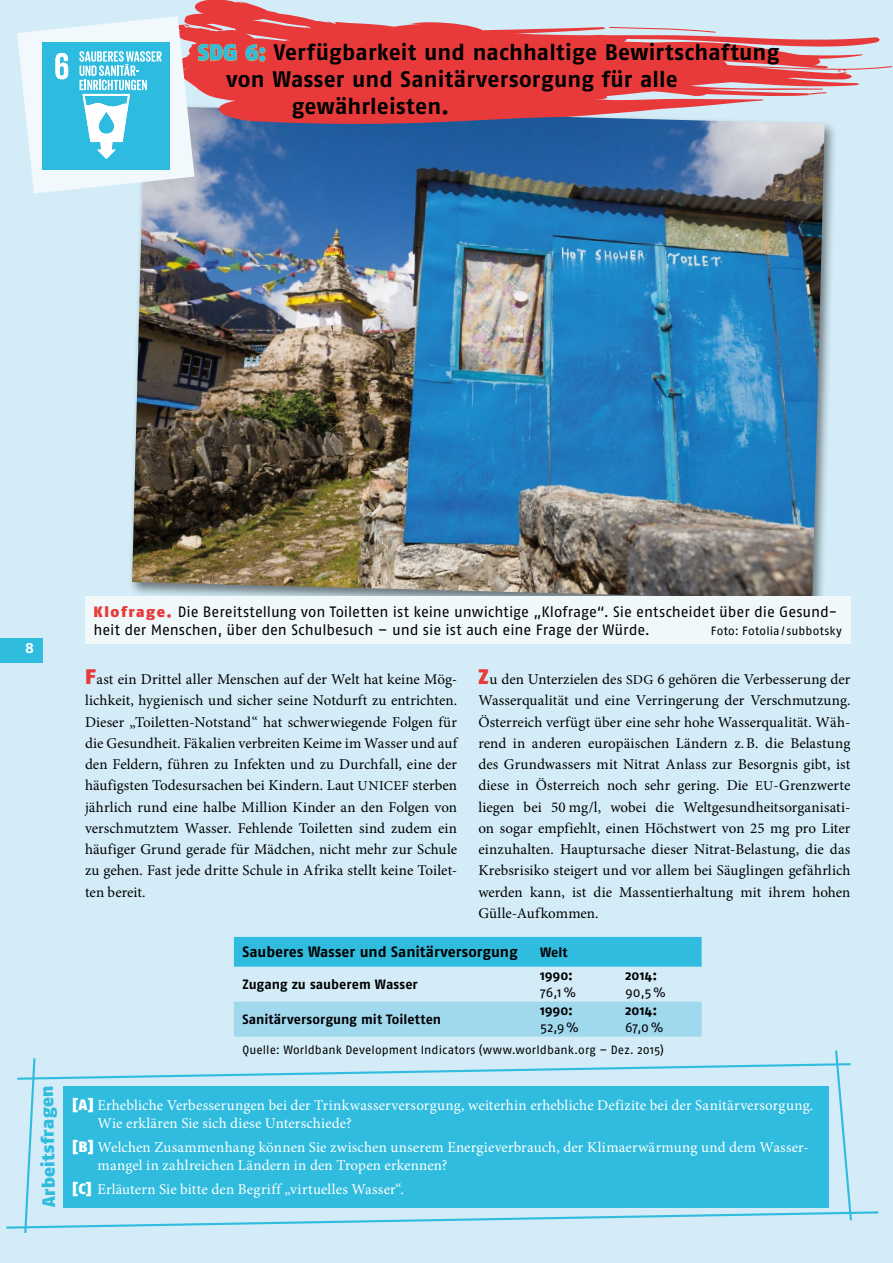
<style>
.page{position:relative;width:893px;height:1263px;background:#d3ecf7}
.page>*{position:absolute;margin:0;border:0;box-sizing:border-box;transform-origin:0 0}
.t1{font:700 22.5px "Fago No";letter-spacing:.01em;color:#000}
.t2{font:900 18px "Fago No";color:#30bcdf}
.t3{font:15px/21.3px "Minion Pro";color:#000;text-align:justify}
.t4{font:15px/18px "Minion Pro";letter-spacing:.01em;color:#fff}
.t5{font:15px/18px "Fago No";letter-spacing:-.005em;color:#000}
.t6{font:700 15px "Fago No";color:#000}
.t7{font:700 15px "Fago No";color:#fff}
.t8{font:700 13.5px "Fago No";color:#000}
.t9{font:13.5px "Fago No";letter-spacing:.01em;color:#000}
.t10{font:12px "Fago No";letter-spacing:.01em;color:#000}
.s1{font-weight:900;color:#30bcdf}
.s2{font-weight:900;color:#e83a3a}
.s3{font-family:"Fago No";font-weight:900;font-size:21px;color:#e83a3a}
.s4{font-size:13.5px}
.s5{font-family:"Fago No";font-weight:900}
</style>
<div class="page">
<div style="left:0;top:638px;width:43px;height:25px;background:#30bcdf"></div>
<svg style="left:6px;top:1050px;width:873px;height:183px"></svg>
<div style="left:127px;top:102px;width:711px;height:512px;background:#000;opacity:.5"></div>
<img style="left:132px;top:124px;width:693px;height:473px">
<div style="left:234px;top:937px;width:468px;height:30px;background:#30bcdf"></div>
<div style="left:234px;top:1002px;width:468px;height:34px;background:#a0d8ee"></div>
<div style="left:64px;top:1086px;width:765px;height:121px;background:#30bcdf"></div>
<svg style="left:281px;top:13px;width:611px;height:111px;fill:#e83a3a"></svg>
<div style="left:85px;top:597px;width:765px;height:47px;background:#f0f8fa"></div>
<svg style="left:17px;top:0;width:264px;height:193px"></svg>
<h1 class="t1" style="left:198px;top:39px;width:583px"><span class="s1">SDG 6:</span> Verfügbarkeit und nachhaltige Bewirtschaftung</h1>
<h1 class="t1" style="left:227px;top:66px;width:453px">von Wasser und Sanitärversorgung für alle</h1>
<h1 class="t1" style="left:291px;top:93px;width:159px">gewährleisten.</h1>
<p class="t7" style="left:25px;top:639px;width:10px">8</p>
<p class="t2" style="left:38px;top:1208px;width:124px;rotate:-91deg">Arbeitsfragen</p>
<p class="t5" style="left:94px;top:603px;width:745px"><span class="s2">Klofrage.</span> Die Bereitstellung von Toiletten ist keine unwichtige „Klofrage“. Sie entscheidet über die Gesund&shy;heit der Menschen, über den Schulbesuch – und sie ist auch eine Frage der Würde.</p>
<p class="t10" style="left:711px;top:624px;width:133px">Foto: Fotolia/subbotsky</p>
<p class="t3" style="left:85px;top:669px;width:374px"><span class="s3">F</span>ast ein Drittel aller Menschen auf der Welt hat keine Mög&shy;lichkeit, hygienisch und sicher seine Notdurft zu entrichten.<br>Dieser „Toiletten-Notstand“ hat schwerwiegende Folgen für die Gesundheit. Fäkalien verbreiten Keime im Wasser und auf den Feldern, führen zu Infekten und zu Durchfall, eine der häufigsten Todesursachen bei Kindern. Laut <span class="s4">UNICEF</span> sterben jährlich rund eine halbe Million Kinder an den Folgen von verschmutztem Wasser. Fehlende Toiletten sind zudem ein häufiger Grund gerade für Mädchen, nicht mehr zur Schule zu gehen. Fast jede dritte Schule in Afrika stellt keine Toilet&shy;ten bereit.</p>
<p class="t3" style="left:478px;top:669px;width:374px"><span class="s3">Z</span>u den Unterzielen des <span class="s4">SDG</span> 6 gehören die Verbesserung der Wasserqualität und eine Verringerung der Verschmutzung.<br>Österreich verfügt über eine sehr hohe Wasserqualität. Wäh&shy;rend in anderen europäischen Ländern z.B. die Belastung des Grundwassers mit Nitrat Anlass zur Besorgnis gibt, ist diese in Österreich noch sehr gering. Die <span class="s4">EU</span>-Grenzwerte liegen bei 50 mg/l, wobei die Weltgesundheitsorganisati&shy;on sogar empfiehlt, einen Höchstwert von 25 mg pro Liter einzuhalten. Hauptursache dieser Nitrat-Belastung, die das Krebsrisiko steigert und vor allem bei Säuglingen gefährlich werden kann, ist die Massentierhaltung mit ihrem hohen Gülle-Aufkommen.</p>
<p class="t6" style="left:242px;top:943px;width:277px">Sauberes Wasser und Sanitärversorgung</p>
<p class="t8" style="left:540px;top:944px;width:29px">Welt</p>
<p class="t8" style="left:242px;top:976px;width:177px">Zugang zu sauberem Wasser</p>
<p class="t8" style="left:540px;top:968px;width:35px">1990:</p>
<p class="t9" style="left:540px;top:985px;width:38px">76,1%</p>
<p class="t8" style="left:625px;top:968px;width:34px">2014:</p>
<p class="t9" style="left:625px;top:985px;width:42px">90,5%</p>
<p class="t8" style="left:625px;top:1003px;width:34px">2014:</p>
<p class="t9" style="left:625px;top:1020px;width:40px">67,0%</p>
<p class="t10" style="left:242px;top:1043px;width:423px">Quelle: Worldbank Development Indicators (www.worldbank.org – Dez. 2015)</p>
<p class="t8" style="left:540px;top:1003px;width:35px">1990:</p>
<p class="t9" style="left:540px;top:1020px;width:40px">52,9%</p>
<p class="t8" style="left:242px;top:1011px;width:200px">Sanitärversorgung mit Toiletten</p>
<p class="t4" style="left:98px;top:1096px;width:717px;text-indent:-26px"><span class="s5">[A]</span> Erhebliche Verbesserungen bei der Trinkwasserversorgung, weiterhin erhebliche Defizite bei der Sanitärversorgung.<br>Wie erklären Sie sich diese Unterschiede?</p>
<p class="t4" style="left:98px;top:1138px;width:713px;text-indent:-26px"><span class="s5">[B]</span> Welchen Zusammenhang können Sie zwischen unserem Energieverbrauch, der Klimaerwärmung und dem Wasser&shy;mangel in zahlreichen Ländern in den Tropen erkennen?</p>
<p class="t4" style="left:72px;top:1181px;width:333px"><span class="s5">[C]</span> Erläutern Sie bitte den Begriff „virtuelles Wasser“.</p>
</div>
